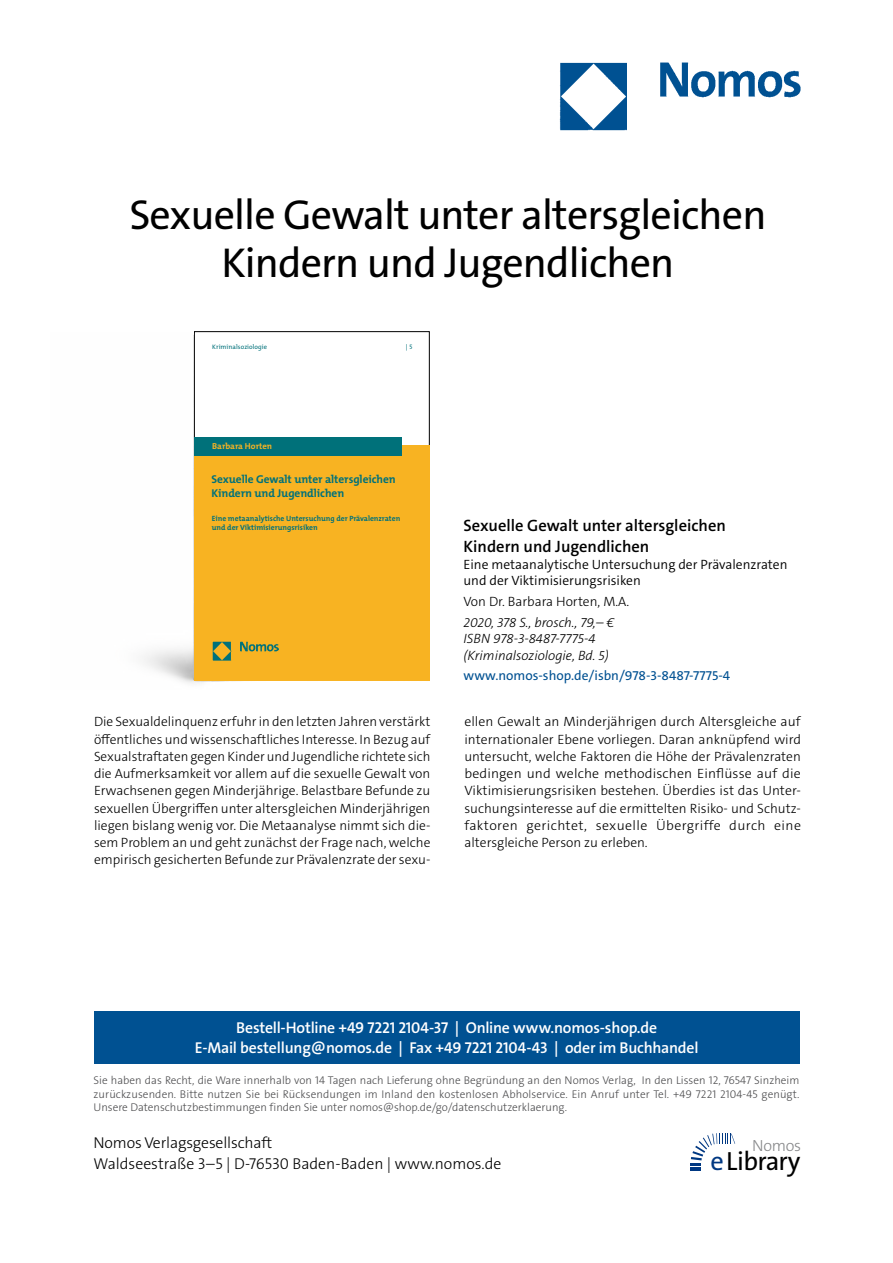
<style>
.page{position:relative;width:893px;height:1263px;background:#fff}
.page>*{position:absolute;margin:0;border:0;box-sizing:border-box;transform-origin:0 0}
.t1{font:42px/48px "The Sans Os F";letter-spacing:-.02em;color:#000;text-align:center}
.t2{font:26.4px "The Sans Os F";letter-spacing:-.03em;color:#000}
.t3{font:600 16.5px/21px "The Sans C5";color:#000}
.t4{font:300 16.2px "The Sans Os F";letter-spacing:-.02em;color:#87888a}
.t5{font:600 15.75px/21px "The Sans Os F";letter-spacing:-.01em;color:#fff;text-align:center}
.t6{font:300 15.75px/21px "The Sans Os F";color:#000}
.t7{font:300 13.5px/17.2px "The Sans C5";color:#000;text-align:justify}
.t8{font:300 13.5px/16.5px "The Sans C5";color:#000}
.t9{font:italic 300 13.5px/16.5px "The Sans C5";color:#000}
.t10{font:13.5px "The Sans C5";color:#005192}
.t11{font:700 11.4px/13.6px "The Mix";letter-spacing:-.005em;color:#00717a}
.t12{font:300 11.25px/13.5px "The Sans Os F";color:#4b4b4d;text-align:justify}
.t13{font:700 8.7px "The Mix";color:#f8b322}
.t14{font:700 7.65px/9.1px "The Mix";color:#00717a}
.t15{font:6.45px "The Mix";letter-spacing:.01em;color:#00717a}
.s1{font-family:"The Mix Caps"}
.s2{color:#003882}
</style>
<div class="page">
<img style="left:559px;top:62px;width:242px;height:69px">
<div style="left:94px;top:1011px;width:705px;height:52px;background:#005192"></div>
<svg style="left:690px;top:1133px;width:45px;height:38px"></svg>
<img style="left:144px;top:335px;width:285px;height:349px">
<div style="left:194px;top:332px;width:235px;height:348px;background:#fff"></div>
<div style="left:194px;top:446px;width:236px;height:234px;background:#f8b322"></div>
<div style="left:194px;top:437px;width:208px;height:18px;background:#00717a"></div>
<img style="left:213px;top:642px;width:65px;height:19px">
<h1 class="t1" style="left:129px;top:195px;width:639px">Sexuelle Gewalt unter altersgleichen<br>Kindern und Jugendlichen</h1>
<p class="t15" style="left:212px;top:341px;width:56px">Kriminalsoziologie</p>
<p class="t15" style="left:406px;top:341px;width:8px">| <span class="s1">5</span></p>
<p class="t13" style="left:212px;top:441px;width:62px">Barbara Horten</p>
<p class="t11" style="left:211px;top:472px;width:186px">Sexuelle Gewalt unter altersgleichen<br>Kindern und Jugendlichen</p>
<p class="t14" style="left:212px;top:514px;width:190px">Eine metaanalytische Untersuchung der Prävalenzraten und der Viktimisierungsrisiken</p>
<p class="t3" style="left:463px;top:515px;width:264px">Sexuelle Gewalt unter altersgleichen<br>Kindern und Jugendlichen</p>
<p class="t8" style="left:463px;top:556px;width:325px">Eine metaanalytische Untersuchung der Prävalenzraten und der Viktimisierungsrisiken</p>
<p class="t7" style="left:463px;top:593px;width:167px">Von Dr. Barbara Horten, M.A.</p>
<p class="t9" style="left:463px;top:614px;width:152px">2020, 378 S., brosch., 79,– €<br>ISBN 978-3-8487-7775-4 (Kriminalsoziologie, Bd. 5)</p>
<p class="t10" style="left:463px;top:667px;width:268px">www.nomos-shop.de/isbn/978-3-8487-7775-4</p>
<p class="t7" style="left:94px;top:713px;width:338px">Die Sexualdelinquenz erfuhr in den letzten Jahren verstärkt öffentliches und wissenschaftliches Interesse. In Bezug auf Sexualstraftaten gegen Kinder und Jugendliche richtete sich die Aufmerksamkeit vor allem auf die sexuelle Gewalt von Erwachsenen gegen Minderjährige. Belastbare Befunde zu sexuellen Übergriffen unter altersgleichen Minderjährigen liegen bislang wenig vor. Die Metaanalyse nimmt sich die&shy;sem Problem an und geht zunächst der Frage nach, welche empirisch gesicherten Befunde zur Prävalenzrate der sexu-</p>
<p class="t7" style="left:464px;top:713px;width:338px">ellen Gewalt an Minderjährigen durch Altersgleiche auf internationaler Ebene vorliegen. Daran anknüpfend wird untersucht, welche Faktoren die Höhe der Prävalenzraten bedingen und welche methodischen Einflüsse auf die Viktimisierungsrisiken bestehen. Überdies ist das Unter&shy;suchungsinteresse auf die ermittelten Risiko- und Schutz&shy;faktoren gerichtet, sexuelle Übergriffe durch eine altersgleiche Person zu erleben.</p>
<p class="t5" style="left:195px;top:1017px;width:505px">Bestell-Hotline +49 7221 2104-37 | Online www.nomos-shop.de<br>E-Mail bestellung@nomos.de | Fax +49 7221 2104-43 | oder im Buchhandel</p>
<p class="t12" style="left:94px;top:1074px;width:707px">Sie haben das Recht, die Ware innerhalb von 14 Tagen nach Lieferung ohne Begründung an den Nomos Verlag, In den Lissen 12, 76547 Sinzheim zurückzusenden. Bitte nutzen Sie bei Rücksendungen im Inland den kostenlosen Abholservice. Ein Anruf unter Tel. +49 7221 2104-45 genügt.<br>Unsere Datenschutzbestimmungen finden Sie unter nomos@shop.de/go/datenschutzerklaerung.</p>
<p class="t6" style="left:94px;top:1133px;width:409px">Nomos Verlagsgesellschaft<br>Waldseestraße 3–5 | D-76530 Baden-Baden | www.nomos.de</p>
<p class="t4" style="left:752px;top:1135px;width:51px">Nomos</p>
<h2 class="t2" style="left:710px;top:1151px;width:91px"><span class="s2">e</span>Library</h2>
</div>
